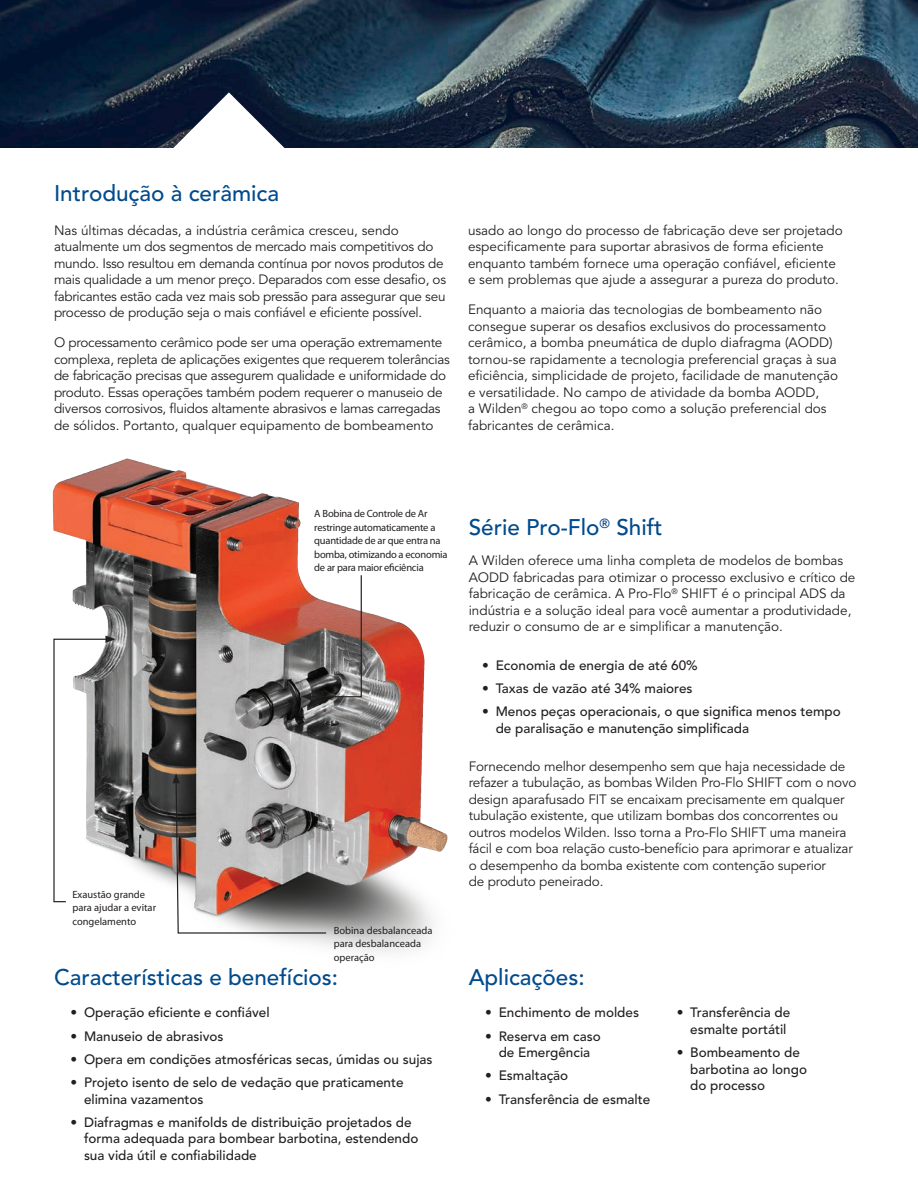
<style>
.page{position:relative;width:918px;height:1188px;background:#fff}
.page>*{position:absolute;margin:0;border:0;box-sizing:border-box;transform-origin:0 0}
.Body_Text{font:500 22.5px "Avenir LT Std";color:#004a8d}
.Body_Text-2{font:13.5px/16.5px "Avenir LT Std";letter-spacing:-.01em;color:#231f20}
.Body_Text-3{font:500 13.5px/16.5px "Avenir LT Std";color:#231f20}
.Bullet_Text{font:10.5px/13.5px "Myriad Pro";letter-spacing:-.02em;color:#231f20}
.Bullet_Text-2{font:10.5px/13.5px "Myriad Pro";color:#231f20}
</style>
<div class="page">
<img style="left:0;top:0;width:918px;height:148px">
<svg style="left:157px;top:92px;width:144px;height:56px"></svg>
<img style="left:52px;top:458px;width:396px;height:495px">
<svg style="left:53px;top:636px;width:63px;height:267px"></svg>
<svg style="left:301px;top:574px;width:61px;height:126px"></svg>
<svg style="left:172px;top:773px;width:155px;height:161px;background:#a49794"></svg>
<p class="Body_Text" style="left:54px;top:180px;width:227px">Introdução à cerâmica</p>
<p class="Body_Text-2" style="left:54px;top:222px;width:394px">Nas últimas décadas, a indústria cerâmica cresceu, sendo atualmente um dos segmentos de mercado mais competitivos do mundo. Isso resultou em demanda contínua por novos produtos de mais qualidade a um menor preço. Deparados com esse desafio, os fabricantes estão cada vez mais sob pressão para assegurar que seu processo de produção seja o mais confiável e eficiente possível.</p>
<p class="Body_Text-2" style="left:54px;top:335px;width:398px">O processamento cerâmico pode ser uma operação extremamente complexa, repleta de aplicações exigentes que requerem tolerâncias de fabricação precisas que assegurem qualidade e uniformidade do produto. Essas operações também podem requerer o manuseio de diversos corrosivos, fluidos altamente abrasivos e lamas carregadas de sólidos. Portanto, qualquer equipamento de bombeamento</p>
<p class="Body_Text-2" style="left:468px;top:222px;width:376px">usado ao longo do processo de fabricação deve ser projetado especificamente para suportar abrasivos de forma eficiente enquanto também fornece uma operação confiável, eficiente e sem problemas que ajude a assegurar a pureza do produto.</p>
<p class="Body_Text-2" style="left:468px;top:302px;width:372px">Enquanto a maioria das tecnologias de bombeamento não consegue superar os desafios exclusivos do processamento cerâmico, a bomba pneumática de duplo diafragma (AODD) tornou-se rapidamente a tecnologia preferencial graças à sua eficiência, simplicidade de projeto, facilidade de manutenção e versatilidade. No campo de atividade da bomba AODD,<br>a Wilden<sup>®</sup> chegou ao topo como a solução preferencial dos fabricantes de cerâmica.</p>
<p class="Bullet_Text-2" style="left:72px;top:888px;width:85px">Exaustão grande para ajudar a evitar congelamento</p>
<p class="Bullet_Text" style="left:314px;top:507px;width:135px">A Bobina de Controle de Ar restringe automaticamente a quantidade de ar que entra na bomba, otimizando a economia de ar para maior eficiência</p>
<p class="Bullet_Text-2" style="left:334px;top:924px;width:100px">Bobina desbalanceada para desbalanceada operação</p>
<p class="Body_Text" style="left:469px;top:514px;width:195px">Série Pro-Flo<sup>®</sup> Shift</p>
<p class="Body_Text-2" style="left:469px;top:553px;width:388px">A Wilden oferece uma linha completa de modelos de bombas AODD fabricadas para otimizar o processo exclusivo e crítico de fabricação de cerâmica. A Pro-Flo<sup>®</sup> SHIFT é o principal ADS da indústria e a solução ideal para você aumentar a produtividade, reduzir o consumo de ar e simplificar a manutenção.</p>
<p class="Body_Text-3" style="left:482px;top:657px;width:217px">• Economia de energia de até 60%</p>
<p class="Body_Text-3" style="left:482px;top:680px;width:212px">• Taxas de vazão até 34% maiores</p>
<p class="Body_Text-3" style="left:496px;top:704px;width:347px;text-indent:-14px">• Menos peças operacionais, o que significa menos tempo de paralisação e manutenção simplificada</p>
<p class="Body_Text-2" style="left:469px;top:758px;width:389px">Fornecendo melhor desempenho sem que haja necessidade de refazer a tubulação, as bombas Wilden Pro-Flo SHIFT com o novo design aparafusado FIT se encaixam precisamente em qualquer tubulação existente, que utilizam bombas dos concorrentes ou outros modelos Wilden. Isso torna a Pro-Flo SHIFT uma maneira fácil e com boa relação custo-benefício para aprimorar e atualizar o desempenho da bomba existente com contenção superior<br>de produto peneirado.</p>
<p class="Body_Text" style="left:54px;top:964px;width:286px">Características e benefícios:</p>
<p class="Body_Text" style="left:469px;top:964px;width:117px">Aplicações:</p>
<p class="Body_Text-3" style="left:70px;top:1005px;width:201px">• Operação eficiente e confiável</p>
<p class="Body_Text-3" style="left:70px;top:1028px;width:155px">• Manuseio de abrasivos</p>
<p class="Body_Text-3" style="left:70px;top:1051px;width:364px">• Opera em condições atmosféricas secas, úmidas ou sujas</p>
<p class="Body_Text-3" style="left:84px;top:1074px;width:321px;text-indent:-14px">• Projeto isento de selo de vedação que praticamente elimina vazamentos</p>
<p class="Body_Text-3" style="left:84px;top:1114px;width:336px;text-indent:-14px">• Diafragmas e manifolds de distribuição projetados de forma adequada para bombear barbotina, estendendo sua vida útil e confiabilidade</p>
<p class="Body_Text-3" style="left:485px;top:1005px;width:155px">• Enchimento de moldes</p>
<p class="Body_Text-3" style="left:485px;top:1028px;width:117px;text-align:center">• Reserva em caso de Emergência</p>
<p class="Body_Text-3" style="left:485px;top:1068px;width:85px">• Esmaltação</p>
<p class="Body_Text-3" style="left:485px;top:1091px;width:167px">• Transferência de esmalte</p>
<p class="Body_Text-3" style="left:677px;top:1005px;width:115px;text-align:right">• Transferência de esmalte portátil</p>
<p class="Body_Text-3" style="left:690px;top:1044px;width:118px;text-indent:-14px">• Bombeamento de barbotina ao longo do processo</p>
</div>
